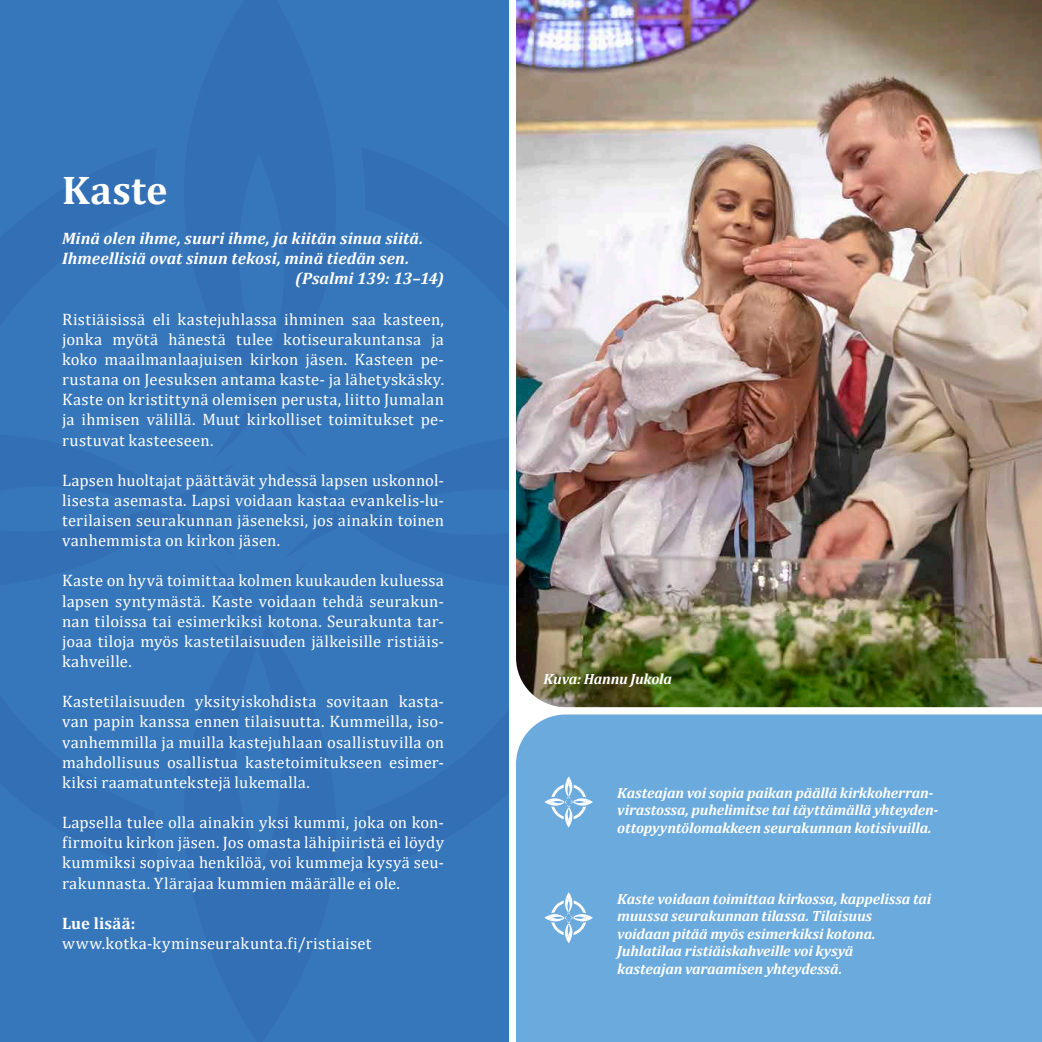
<style>
.page{position:relative;width:1042px;height:1042px;background:#fff}
.page>*{position:absolute;margin:0;border:0;box-sizing:border-box;transform-origin:0 0}
.t1{font:700 40.25px "Cambria";letter-spacing:.01em;color:#fff}
.t2{font:16.62px/20.1px "Cambria";letter-spacing:.02em;color:#fff;text-align:justify}
.t3{font:italic 700 16.62px "Cambria";letter-spacing:.005em;color:#fff}
.t4{font:700 16.62px "Cambria";letter-spacing:.015em;color:#fff}
.t5{font:italic 700 14.88px/17.5px "Cambria";letter-spacing:-.01em;color:#fff}
</style>
<div class="page">
<div style="left:0;top:0;width:508px;height:1042px;background:#3677bc"></div>
<img style="left:516px;top:0;width:526px;height:707px">
<div style="left:516px;top:714px;width:526px;height:328px;background:#6baadd"></div>
<svg style="left:543px;top:775px;width:51px;height:54px;background:#86b9e3"></svg>
<svg style="left:543px;top:891px;width:51px;height:54px;background:#86b9e3"></svg>
<h1 class="t1" style="left:62px;top:162px;width:107px">Kaste</h1>
<p class="t3" style="left:62px;top:227px;width:362px">Minä olen ihme, suuri ihme, ja kiitän sinua siitä.</p>
<p class="t3" style="left:62px;top:247px;width:349px">Ihmeellisiä ovat sinun tekosi, minä tiedän sen.</p>
<p class="t3" style="left:295px;top:267px;width:150px">(Psalmi 139: 13–14)</p>
<p class="t2" style="left:62px;top:309px;width:383px">Ristiäisissä eli kastejuhlassa ihminen saa kasteen, jonka myötä hänestä tulee kotiseurakuntansa ja koko maailmanlaajuisen kirkon jäsen. Kasteen pe&shy;rustana on Jeesuksen antama kaste- ja lähetyskäsky.<br>Kaste on kristittynä olemisen perusta, liitto Jumalan ja ihmisen välillä. Muut kirkolliset toimitukset pe&shy;rustuvat kasteeseen.</p>
<p class="t2" style="left:62px;top:470px;width:383px">Lapsen huoltajat päättävät yhdessä lapsen uskonnol&shy;lisesta asemasta. Lapsi voidaan kastaa evankelis-lu&shy;terilaisen seurakunnan jäseneksi, jos ainakin toinen vanhemmista on kirkon jäsen.</p>
<p class="t2" style="left:62px;top:571px;width:383px">Kaste on hyvä toimittaa kolmen kuukauden kuluessa lapsen syntymästä. Kaste voidaan tehdä seurakun&shy;nan tiloissa tai esimerkiksi kotona. Seurakunta tar&shy;joaa tiloja myös kastetilaisuuden jälkeisille ristiäis&shy;kahveille.</p>
<p class="t2" style="left:62px;top:691px;width:383px">Kastetilaisuuden yksityiskohdista sovitaan kasta&shy;van papin kanssa ennen tilaisuutta. Kummeilla, iso&shy;vanhemmilla ja muilla kastejuhlaan osallistuvilla on mahdollisuus osallistua kastetoimitukseen esimer&shy;kiksi raamatuntekstejä lukemalla.</p>
<p class="t2" style="left:62px;top:812px;width:383px">Lapsella tulee olla ainakin yksi kummi, joka on kon&shy;firmoitu kirkon jäsen. Jos omasta lähipiiristä ei löydy kummiksi sopivaa henkilöä, voi kummeja kysyä seu&shy;rakunnasta. Ylärajaa kummien määrälle ei ole.</p>
<p class="t4" style="left:62px;top:911px;width:75px">Lue lisää:</p>
<p class="t2" style="left:62px;top:933px;width:311px">www.kotka-kyminseurakunta.fi/ristiaiset</p>
<p class="t5" style="left:543px;top:669px;width:130px">Kuva: Hannu Jukola</p>
<p class="t5" style="left:617px;top:783px;width:323px">Kasteajan voi sopia paikan päällä kirkkoherran&shy;virastossa, puhelimitse tai täyttämällä yhteyden&shy;ottopyyntölomakkeen seurakunnan kotisivuilla.</p>
<p class="t5" style="left:617px;top:889px;width:316px">Kaste voidaan toimittaa kirkossa, kappelissa tai muussa seurakunnan tilassa. Tilaisuus<br>voidaan pitää myös esimerkiksi kotona.<br>Juhlatilaa ristiäiskahveille voi kysyä<br>kasteajan varaamisen yhteydessä.</p>
</div>
